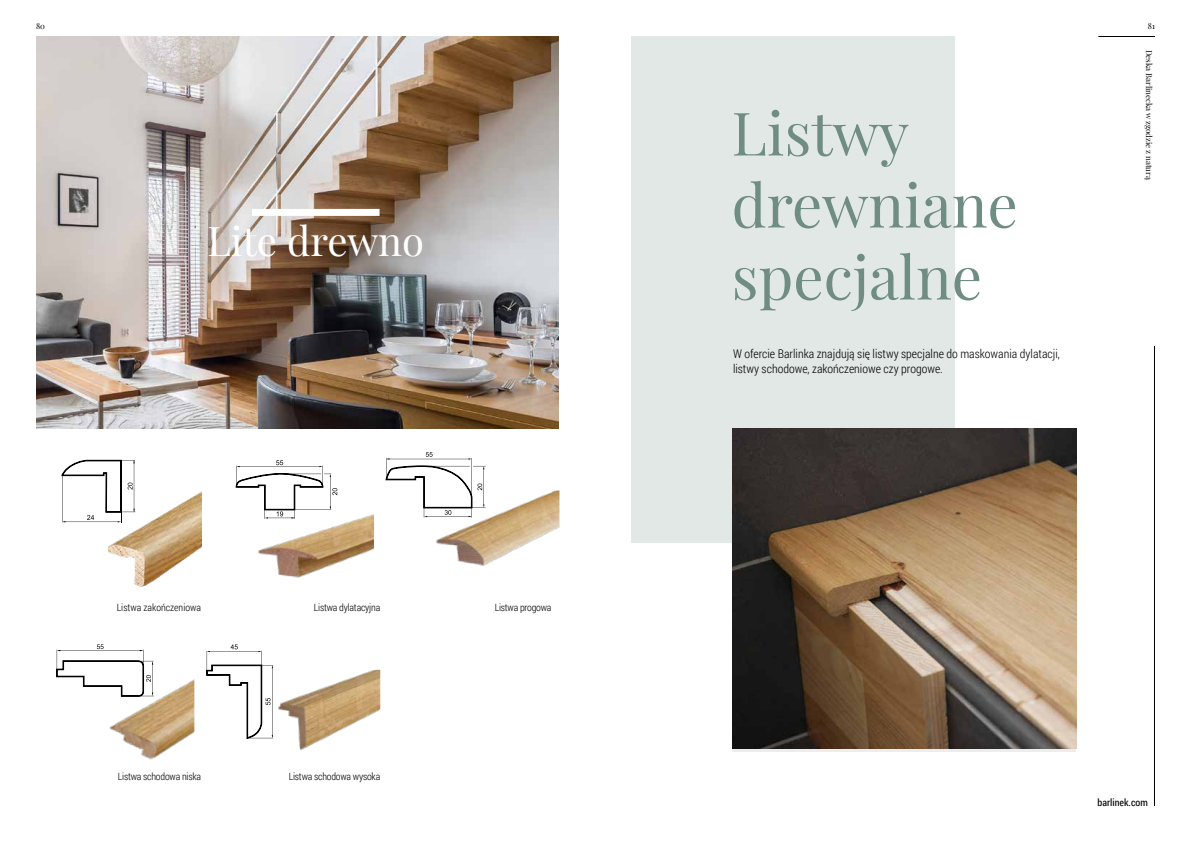
<style>
.page{position:relative;width:1191px;height:842px;background:#fff}
.page>*{position:absolute;margin:0;border:0;box-sizing:border-box;transform-origin:0 0}
.t1{font:60px/72px "Playfair Display";color:#708d83}
.t2{font:40px "Playfair Display";color:#fff}
.t3{font:300 12px/14.4px "Roboto Condensed";color:#000}
.t4{font:300 10px "Roboto Condensed";letter-spacing:-.02em;color:#000}
.t5{font:300 10px "Roboto Condensed";color:#000}
.t6{font:10px "Roboto Condensed";color:#000}
.t7{font:8px "Playfair Display";color:#000}
</style>
<div class="page">
<img style="left:36px;top:36px;width:523px;height:392px">
<div style="left:631px;top:36px;width:324px;height:507px;background:#e2e8e6"></div>
<img style="left:732px;top:428px;width:344px;height:320px">
<div style="left:252px;top:209px;width:127px;height:7px;background:#fff"></div>
<hr style="left:1098px;top:36px;width:57px;height:1px;background:#000">
<hr style="left:1154px;top:346px;width:1px;height:460px;background:#000">
<img style="left:258px;top:514px;width:115px;height:64px">
<img style="left:436px;top:490px;width:123px;height:76px">
<img style="left:108px;top:459px;width:93px;height:122px">
<svg style="left:236px;top:460px;width:101px;height:59px"></svg>
<svg style="left:385px;top:452px;width:100px;height:66px"></svg>
<img style="left:109px;top:679px;width:85px;height:81px">
<img style="left:273px;top:670px;width:107px;height:80px">
<svg style="left:56px;top:460px;width:98px;height:254px"></svg>
<svg style="left:206px;top:644px;width:67px;height:95px"></svg>
<p class="t7" style="left:36px;top:19px;width:10px">80</p>
<h2 class="t2" style="left:207px;top:209px;width:218px">Lite drewno</h2>
<p class="t5" style="left:117px;top:600px;width:86px">Listwa zakończeniowa</p>
<p class="t4" style="left:314px;top:600px;width:68px">Listwa dylatacyjna</p>
<p class="t4" style="left:495px;top:600px;width:58px">Listwa progowa</p>
<p class="t4" style="left:118px;top:769px;width:85px">Listwa schodowa niska</p>
<p class="t4" style="left:289px;top:769px;width:93px">Listwa schodowa wysoka</p>
<h1 class="t1" style="left:731px;top:92px;width:288px">Listwy drewniane specjalne</h1>
<p class="t3" style="left:733px;top:347px;width:328px">W ofercie Barlinka znajdują się listwy specjalne do maskowania dylatacji, listwy schodowe, zakończeniowe czy progowe.</p>
<p class="t7" style="left:1147px;top:19px;width:9px">81</p>
<p class="t7" style="left:1155px;top:50px;width:132px;rotate:90deg">Deska Barlinecka w zgodzie z naturą</p>
<p class="t6" style="left:1097px;top:795px;width:52px">barlinek.com</p>
</div>
